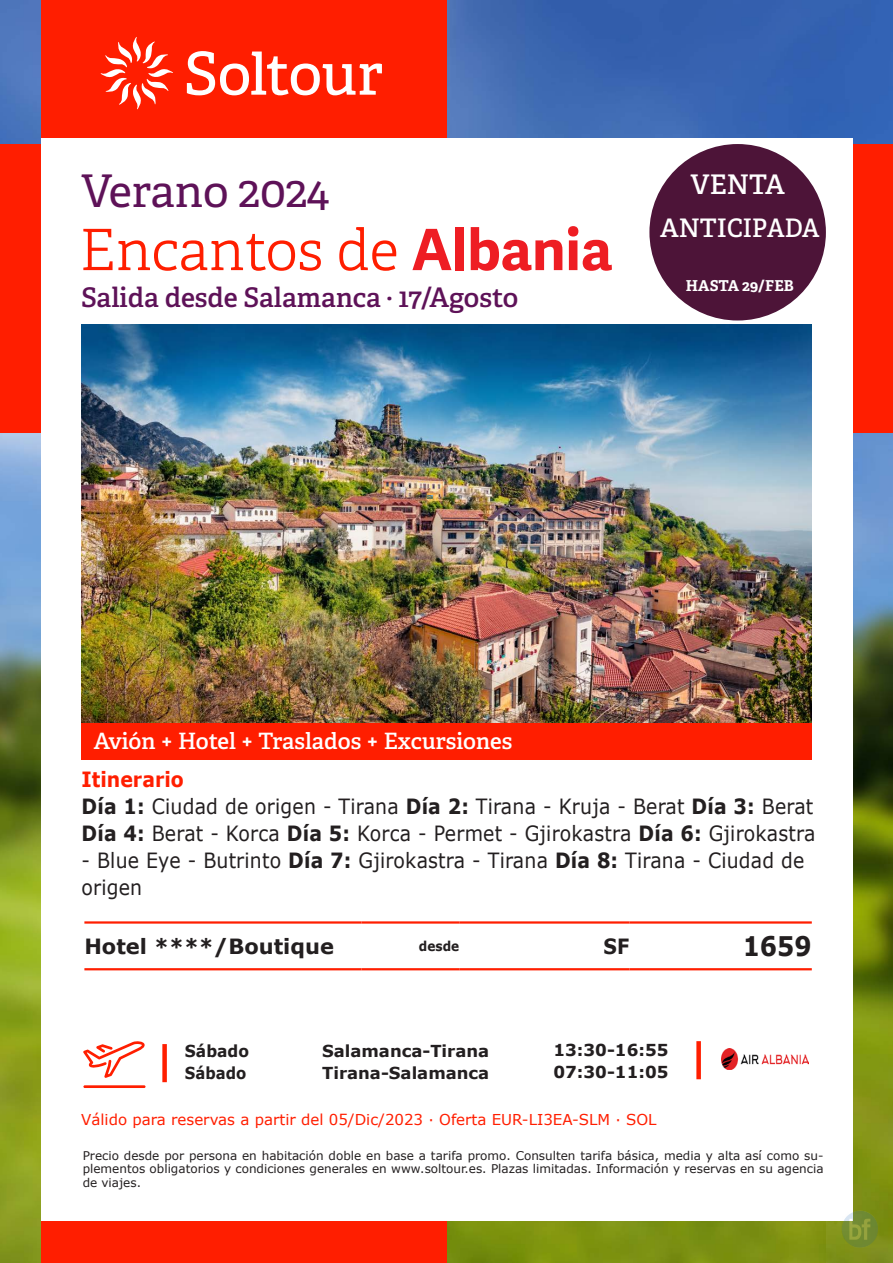
<style>
.page{position:relative;width:893px;height:1263px;background:#fff}
.page>*{position:absolute;margin:0;border:0;box-sizing:border-box;transform-origin:0 0}
.t1{font:300 57px "Adelle";letter-spacing:-.005em;color:#ff1e00}
.t2{font:45px "Adelle";color:#5e1258}
.t3{font:600 27px "Adelle";color:#5e1258}
.t4{font:600 27px "Adelle";color:#fff}
.t5{font:700 27px "Verdana";color:#231f20;scale:.9 1}
.t6{font:600 25.5px "Adelle";color:#fff}
.t7{font:600 22.5px "Adelle";color:#fff}
.t8{font:21px/27px "Verdana";letter-spacing:.01em;color:#231f20;scale:.9 1}
.t9{font:700 21px "Verdana";color:#231f20}
.t10{font:700 21px "Verdana";color:#231f20;scale:.9 1}
.t11{font:700 16.5px/22.5px "Verdana";color:#231f20}
.t12{font:700 16.5px/22.5px "Verdana";color:#231f20;scale:.94 1}
.t13{font:15px "Verdana";color:#ff1e00}
.t14{font:700 15px "Adelle";letter-spacing:.01em;color:#fff}
.t15{font:700 13.5px "Verdana";color:#231f20;scale:.9 1}
.t16{font:12px/13.5px "Verdana";color:#231f20;text-align:justify}
.s1{font-family:"Adelle Sans";font-weight:700;color:#ee1d23}
.s2{font-weight:700;color:#ff1e00}
.s3{font-weight:700}
</style>
<div class="page">
<img style="left:0;top:0;width:893px;height:1263px">
<div style="left:0;top:144px;width:893px;height:289px;background:#ff1e00"></div>
<div style="left:41px;top:0;width:406px;height:1263px;background:#ff1e00"></div>
<svg style="left:100px;top:37px;width:282px;height:72px"></svg>
<div style="left:41px;top:138px;width:811px;height:1082px;background:#fff"></div>
<img style="left:82px;top:325px;width:730px;height:399px">
<div style="left:81px;top:724px;width:731px;height:36px;background:#ff1e00"></div>
<svg style="left:83px;top:1041px;width:63px;height:47px"></svg>
<hr style="left:892px;top:115px;width:1px;height:1148px;background:#e6e7e9">
<div style="left:162px;top:1044px;width:5px;height:38px;background:#ff1e00"></div>
<img style="left:721px;top:1049px;width:87px;height:21px">
<div style="left:696px;top:1041px;width:5px;height:38px;background:#ff1e00"></div>
<svg style="left:428px;top:495px;width:4px;height:4px"></svg>
<hr style="left:84px;top:921px;width:277px;height:3px;background:#ff1e00">
<hr style="left:361px;top:921px;width:98px;height:3px;background:#ff1e00">
<hr style="left:459px;top:921px;width:170px;height:3px;background:#ff1e00">
<hr style="left:629px;top:921px;width:183px;height:3px;background:#ff1e00">
<hr style="left:84px;top:968px;width:277px;height:2px;background:#ff1e00">
<hr style="left:361px;top:968px;width:98px;height:2px;background:#ff1e00">
<hr style="left:459px;top:968px;width:170px;height:2px;background:#ff1e00">
<hr style="left:629px;top:968px;width:183px;height:2px;background:#ff1e00">
<div style="left:649px;top:144px;width:177px;height:176px;background:#4d1438;border-radius:50%"></div>
<img style="left:826px;top:1196px;width:67px;height:67px">
<h2 class="t2" style="left:81px;top:163px;width:250px">Verano 2024</h2>
<h1 class="t1" style="left:79px;top:215px;width:535px">Encantos de <span class="s1">Albania</span></h1>
<h3 class="t3" style="left:81px;top:281px;width:438px">Salida desde Salamanca · 17/Agosto</h3>
<h3 class="t4" style="left:690px;top:168px;width:96px">VENTA</h3>
<h3 class="t6" style="left:660px;top:212px;width:161px">ANTICIPADA</h3>
<p class="t14" style="left:686px;top:276px;width:110px">HASTA 29/FEB</p>
<h3 class="t7" style="left:94px;top:727px;width:420px">Avión + Hotel + Traslados + Excursiones</h3>
<h3 class="t8" style="left:82px;top:765px;width:817px"><span class="s2">Itinerario<br></span><span class="s3">Día 1:</span> Ciudad de origen - Tirana <span class="s3">Día 2:</span> Tirana - Kruja - Berat <span class="s3">Día 3:</span> Berat<br><span class="s3">Día 4:</span> Berat - Korca <span class="s3">Día 5:</span> Korca - Permet - Gjirokastra <span class="s3">Día 6:</span> Gjirokastra</h3>
<h3 class="t8" style="left:82px;top:846px;width:805px">- Blue Eye - Butrinto <span class="s3">Día 7:</span> Gjirokastra - Tirana <span class="s3">Día 8:</span> Tirana - Ciudad de origen</h3>
<h3 class="t9" style="left:84px;top:931px;width:251px">Hotel ****/Boutique</h3>
<p class="t15" style="left:419px;top:936px;width:46px">desde</p>
<h3 class="t10" style="left:604px;top:931px;width:30px">SF</h3>
<h3 class="t5" style="left:743px;top:927px;width:78px">1659</h3>
<h3 class="t12" style="left:185px;top:1039px;width:70px">Sábado<br>Sábado</h3>
<h3 class="t11" style="left:322px;top:1039px;width:169px">Salamanca-Tirana<br>Tirana-Salamanca</h3>
<h3 class="t11" style="left:553px;top:1038px;width:117px">13:30-16:55<br>07:30-11:05</h3>
<p class="t13" style="left:81px;top:1109px;width:577px">Válido para reservas a partir del 05/Dic/2023 · Oferta EUR-LI3EA-SLM · SOL</p>
<p class="t16" style="left:83px;top:1148px;width:742px">Precio desde por persona en habitación doble en base a tarifa promo. Consulten tarifa básica, media y alta así como su&shy;plementos obligatorios y condiciones generales en www.soltour.es. Plazas limitadas. Información y reservas en su agencia de viajes.</p>
</div>
